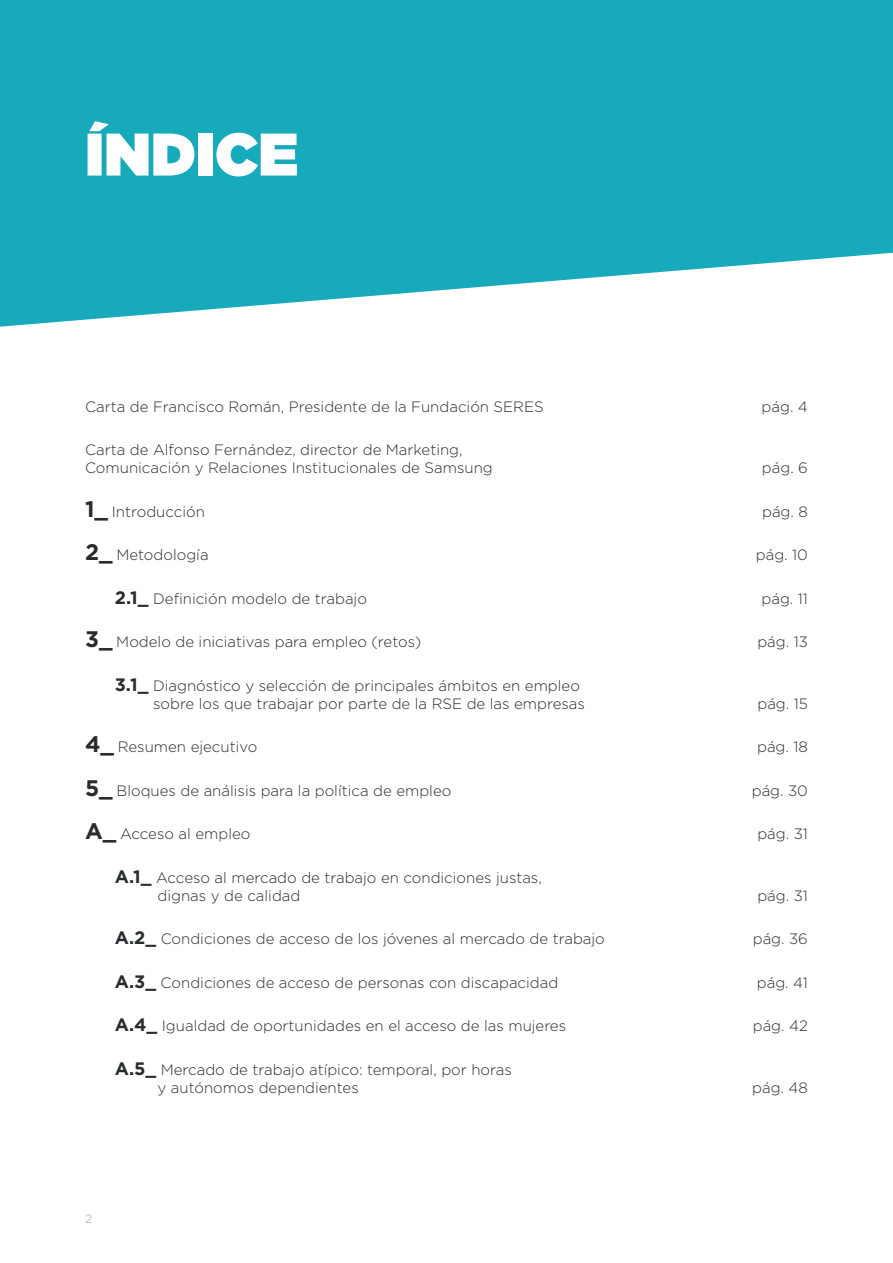
<style>
.page{position:relative;width:893px;height:1263px;background:#fff}
.page>*{position:absolute;margin:0;border:0;box-sizing:border-box;transform-origin:0 0}
.t1{font:900 60px "Gotham";color:#fff}
.t2{font:300 15px/18px "Gotham";color:#292c2f}
.t3{font:300 12px "Gotham";color:#a1a5a6}
.s1{font-weight:700;font-size:22.5px}
.s2{font-weight:700;font-size:18px}
</style>
<div class="page">
<svg style="left:0;top:0;width:893px;height:327px;background:#30b3c2"></svg>
<h1 class="t1" style="left:85px;top:111px;width:215px">ÍNDICE</h1>
<p class="t2" style="left:85px;top:397px;width:460px">Carta de Francisco Román, Presidente de la Fundación SERES</p>
<p class="t2" style="left:762px;top:397px;width:48px">pág. 4</p>
<p class="t2" style="left:85px;top:440px;width:409px">Carta de Alfonso Fernández, director de Marketing,<br>Comunicación y Relaciones Institucionales de Samsung</p>
<p class="t2" style="left:762px;top:458px;width:47px">pág. 6</p>
<p class="t2" style="left:85px;top:502px;width:121px"><span class="s1">1_</span> Introducción</p>
<p class="t2" style="left:762px;top:502px;width:47px">pág. 8</p>
<p class="t2" style="left:85px;top:546px;width:125px"><span class="s1">2_</span> Metodología</p>
<p class="t2" style="left:756px;top:546px;width:54px">pág. 10</p>
<p class="t2" style="left:115px;top:589px;width:254px"><span class="s2">2.1_</span> Definición modelo de trabajo</p>
<p class="t2" style="left:761px;top:589px;width:48px">pág. 11</p>
<p class="t2" style="left:85px;top:633px;width:338px"><span class="s1">3_</span> Modelo de iniciativas para empleo (retos)</p>
<p class="t2" style="left:757px;top:633px;width:52px">pág. 13</p>
<p class="t2" style="left:153px;top:676px;width:433px;text-indent:-38px"><span class="s2">3.1_</span> Diagnóstico y selección de principales ámbitos en empleo sobre los que trabajar por parte de la RSE de las empresas</p>
<p class="t2" style="left:757px;top:694px;width:52px">pág. 15</p>
<p class="t2" style="left:85px;top:738px;width:174px"><span class="s1">4_</span> Resumen ejecutivo</p>
<p class="t2" style="left:757px;top:738px;width:52px">pág. 18</p>
<p class="t2" style="left:85px;top:781px;width:368px"><span class="s1">5_</span> Bloques de análisis para la política de empleo</p>
<p class="t2" style="left:752px;top:781px;width:58px">pág. 30</p>
<p class="t2" style="left:85px;top:825px;width:167px"><span class="s1">A_</span> Acceso al empleo</p>
<p class="t2" style="left:757px;top:825px;width:52px">pág. 31</p>
<p class="t2" style="left:158px;top:868px;width:386px;text-indent:-43px"><span class="s2">A.1_</span> Acceso al mercado de trabajo en condiciones justas, dignas y de calidad</p>
<p class="t2" style="left:757px;top:886px;width:52px">pág. 31</p>
<p class="t2" style="left:115px;top:930px;width:491px"><span class="s2">A.2_</span> Condiciones de acceso de los jóvenes al mercado de trabajo</p>
<p class="t2" style="left:753px;top:930px;width:57px">pág. 36</p>
<p class="t2" style="left:115px;top:973px;width:445px"><span class="s2">A.3_</span> Condiciones de acceso de personas con discapacidad</p>
<p class="t2" style="left:757px;top:973px;width:53px">pág. 41</p>
<p class="t2" style="left:115px;top:1017px;width:453px"><span class="s2">A.4_</span> Igualdad de oportunidades en el acceso de las mujeres</p>
<p class="t2" style="left:753px;top:1017px;width:57px">pág. 42</p>
<p class="t2" style="left:158px;top:1060px;width:356px;text-indent:-43px"><span class="s2">A.5_</span> Mercado de trabajo atípico: temporal, por horas y autónomos dependientes</p>
<p class="t2" style="left:752px;top:1078px;width:57px">pág. 48</p>
<p class="t3" style="left:85px;top:1211px;width:9px">2</p>
</div>
